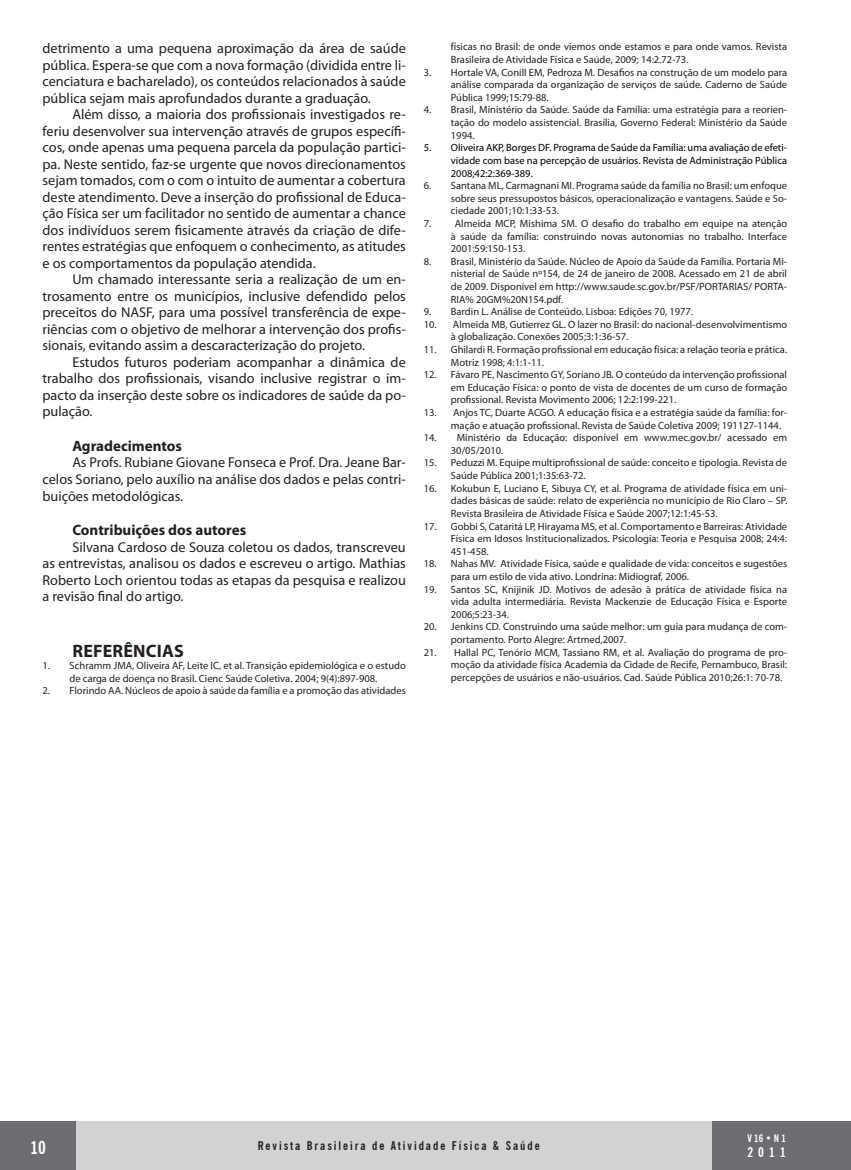
<style>
.page{position:relative;width:851px;height:1170px;background:#fff}
.page>*{position:absolute;margin:0;border:0;box-sizing:border-box;transform-origin:0 0}
.SUBTITULOS{font:700 18px "Myriad Pro";letter-spacing:.01em;color:#231f20}
.t1{font:700 condensed 18px "News Gothic BT";color:#fff}
.SUBTIT_MINI{font:700 15px "Myriad Pro";color:#231f20}
.TEXTO{font:14.25px/16.5px "Myriad Pro";color:#231f20;text-align:justify}
.t2{font:700 condensed 13.5px "News Gothic BT";color:#fff}
.t3{font:700 condensed 12px "News Gothic BT";letter-spacing:.16em;color:#231f20}
.BIBLIO{font:10.5px/12.6px "Myriad Pro";color:#231f20;text-align:justify}
.BIBLIO-2{font:10.5px/12.6px "Myriad Pro";color:#000;text-align:justify}
.t4{font:700 condensed 10.5px "News Gothic BT";color:#fff}
</style>
<div class="page">
<div style="left:0;top:1121px;width:76px;height:48px;background:#6c6d70"></div>
<div style="left:711px;top:1121px;width:139px;height:48px;background:#6c6d70"></div>
<div style="left:76px;top:1121px;width:635px;height:48px;background:#d1d2d4"></div>
<p class="TEXTO" style="left:43px;top:40px;width:365px">detrimento a uma pequena aproximação da área de saúde pública. Espera-se que com a nova formação (dividida entre li&shy;cenciatura e bacharelado), os conteúdos relacionados à saúde pública sejam mais aprofundados durante a graduação.</p>
<p class="TEXTO" style="left:43px;top:106px;width:365px;text-indent:30px">Além disso, a maioria dos profissionais investigados re&shy;feriu desenvolver sua intervenção através de grupos específi&shy;cos, onde apenas uma pequena parcela da população partici&shy;pa. Neste sentido, faz-se urgente que novos direcionamentos sejam tomados, com o com o intuito de aumentar a cobertura deste atendimento. Deve a inserção do profissional de Educa&shy;ção Física ser um facilitador no sentido de aumentar a chance dos indivíduos serem fisicamente através da criação de dife&shy;rentes estratégias que enfoquem o conhecimento, as atitudes e os comportamentos da população atendida.</p>
<p class="TEXTO" style="left:43px;top:271px;width:365px;text-indent:30px">Um chamado interessante seria a realização de um en&shy;trosamento entre os municípios, inclusive defendido pelos preceitos do NASF, para uma possível transferência de expe&shy;riências com o objetivo de melhorar a intervenção dos profis&shy;sionais, evitando assim a descaracterização do projeto.</p>
<p class="TEXTO" style="left:43px;top:353px;width:365px;text-indent:30px">Estudos futuros poderiam acompanhar a dinâmica de trabalho dos profissionais, visando inclusive registrar o im&shy;pacto da inserção deste sobre os indicadores de saúde da po&shy;pulação.</p>
<p class="SUBTIT_MINI" style="left:72px;top:436px;width:111px">Agradecimentos</p>
<p class="TEXTO" style="left:43px;top:454px;width:365px;text-indent:30px">As Profs. Rubiane Giovane Fonseca e Prof. Dra. Jeane Bar&shy;celos Soriano, pelo auxílio na análise dos dados e pelas contri&shy;buições metodológicas.</p>
<p class="SUBTIT_MINI" style="left:72px;top:520px;width:175px">Contribuições dos autores</p>
<p class="TEXTO" style="left:43px;top:538px;width:365px;text-indent:30px">Silvana Cardoso de Souza coletou os dados, transcreveu as entrevistas, analisou os dados e escreveu o artigo. Mathias Roberto Loch orientou todas as etapas da pesquisa e realizou a revisão final do artigo.</p>
<p class="SUBTITULOS" style="left:72px;top:638px;width:113px">REFERÊNCIAS</p>
<p class="BIBLIO" style="left:43px;top:659px;width:365px;text-align:center">1. Schramm JMA, Oliveira AF, Leite IC, et al. Transição epidemiológica e o estudo de carga de doença no Brasil. Cienc Saúde Coletiva. 2004; 9(4):897-908.</p>
<p class="BIBLIO" style="left:43px;top:684px;width:365px">2. Florindo AA. Núcleos de apoio à saúde da família e a promoção das atividades</p>
<p class="BIBLIO" style="left:451px;top:40px;width:338px">físicas no Brasil: de onde viemos onde estamos e para onde vamos. Revista<br>Brasileira de Atividade Física e Saúde, 2009; 14:2.72-73.</p>
<p class="BIBLIO" style="left:451px;top:66px;width:338px;text-indent:-27px">3. Hortale VA, Conill EM, Pedroza M. Desafios na construção de um modelo para análise comparada da organização de serviços de saúde. Caderno de Saúde Pública 1999;15:79-88.</p>
<p class="BIBLIO" style="left:451px;top:103px;width:338px;text-indent:-27px">4. Brasil, Ministério da Saúde. Saúde da Família: uma estratégia para a reorien&shy;tação do modelo assistencial. Brasília, Governo Federal: Ministério da Saúde 1994.</p>
<p class="BIBLIO-2" style="left:451px;top:141px;width:338px;text-indent:-27px">5. Oliveira AKP, Borges DF. Programa de Saúde da Família: uma avaliação de efeti&shy;vidade com base na percepção de usuários. Revista de Administração Pública 2008;42:2:369-389.</p>
<p class="BIBLIO" style="left:451px;top:179px;width:338px;text-indent:-27px">6. Santana ML, Carmagnani MI. Programa saúde da família no Brasil: um enfoque sobre seus pressupostos básicos, operacionalização e vantagens. Saúde e So&shy;ciedade 2001;10:1:33-53.</p>
<p class="BIBLIO" style="left:451px;top:217px;width:338px;text-indent:-27px">7. Almeida MCP, Mishima SM. O desafio do trabalho em equipe na atenção à saúde da família: construindo novas autonomias no trabalho. Interface 2001:59:150-153.</p>
<p class="BIBLIO" style="left:451px;top:255px;width:338px;text-indent:-27px">8. Brasil, Ministério da Saúde. Núcleo de Apoio da Saúde da Família. Portaria Mi&shy;nisterial de Saúde nº154, de 24 de janeiro de 2008. Acessado em 21 de abril de 2009. Disponível em http://www.saude.sc.gov.br/PSF/PORTARIAS/ PORTA-RIA% 20GM%20N154.pdf.</p>
<p class="BIBLIO" style="left:424px;top:305px;width:271px">9. Bardin L. Análise de Conteúdo. Lisboa: Edições 70, 1977.</p>
<p class="BIBLIO" style="left:451px;top:318px;width:338px;text-indent:-27px">10. Almeida MB, Gutierrez GL. O lazer no Brasil: do nacional-desenvolvimentismo à globalização. Conexões 2005;3:1:36-57.</p>
<p class="BIBLIO" style="left:451px;top:343px;width:338px;text-indent:-27px">11. Ghilardi R. Formação profissional em educação física: a relação teoria e prática.<br>Motriz 1998; 4:1:1-11.</p>
<p class="BIBLIO" style="left:451px;top:368px;width:338px;text-indent:-27px">12. Fávaro PE, Nascimento GY, Soriano JB. O conteúdo da intervenção profissional em Educação Física: o ponto de vista de docentes de um curso de formação profissional. Revista Movimento 2006; 12:2:199-221.</p>
<p class="BIBLIO" style="left:451px;top:406px;width:338px;text-indent:-27px">13. Anjos TC, Duarte ACGO. A educação física e a estratégia saúde da família: for&shy;mação e atuação profissional. Revista de Saúde Coletiva 2009; 191127-1144.</p>
<p class="BIBLIO" style="left:451px;top:431px;width:338px;text-indent:-27px">14. Ministério da Educação: disponível em www.mec.gov.br/ acessado em<br>30/05/2010.</p>
<p class="BIBLIO" style="left:451px;top:456px;width:338px;text-indent:-27px">15. Peduzzi M. Equipe multiprofissional de saúde: conceito e tipologia. Revista de<br>Saúde Pública 2001;1:35:63-72.</p>
<p class="BIBLIO" style="left:451px;top:481px;width:338px;text-indent:-27px">16. Kokubun E, Luciano E, Sibuya CY, et al. Programa de atividade física em uni&shy;dades básicas de saúde: relato de experiência no município de Rio Claro – SP.<br>Revista Brasileira de Atividade Física e Saúde 2007;12:1:45-53.</p>
<p class="BIBLIO" style="left:451px;top:519px;width:338px;text-indent:-27px">17. Gobbi S, Cataritá LP, Hirayama MS, et al. Comportamento e Barreiras: Atividade Física em Idosos Institucionalizados. Psicologia: Teoria e Pesquisa 2008; 24:4:<br>451-458.</p>
<p class="BIBLIO" style="left:451px;top:557px;width:338px;text-indent:-27px">18. Nahas MV. Atividade Física, saúde e qualidade de vida: conceitos e sugestões para um estilo de vida ativo. Londrina: Midiograf, 2006.</p>
<p class="BIBLIO" style="left:451px;top:582px;width:338px;text-indent:-27px">19. Santos SC, Knijinik JD. Motivos de adesão à prática de atividade física na vida adulta intermediária. Revista Mackenzie de Educação Física e Esporte 2006;5:23-34.</p>
<p class="BIBLIO" style="left:451px;top:620px;width:338px;text-indent:-27px">20. Jenkins CD. Construindo uma saúde melhor: um guia para mudança de com&shy;portamento. Porto Alegre: Artmed,2007.</p>
<p class="BIBLIO" style="left:451px;top:645px;width:338px;text-indent:-27px">21. Hallal PC, Tenório MCM, Tassiano RM, et al. Avaliação do programa de pro&shy;moção da atividade física Academia da Cidade de Recife, Pernambuco, Brasil: percepções de usuários e não-usuários. Cad. Saúde Pública 2010;26:1: 70-78.</p>
<h1 class="t1" style="left:30px;top:1136px;width:17px">10</h1>
<p class="t3" style="left:258px;top:1138px;width:283px">Revista Brasileira de Atividade Física &amp; Saúde</p>
<p class="t4" style="left:747px;top:1131px;width:40px">V 16 • N 1</p>
<p class="t2" style="left:747px;top:1143px;width:40px">2011</p>
</div>
